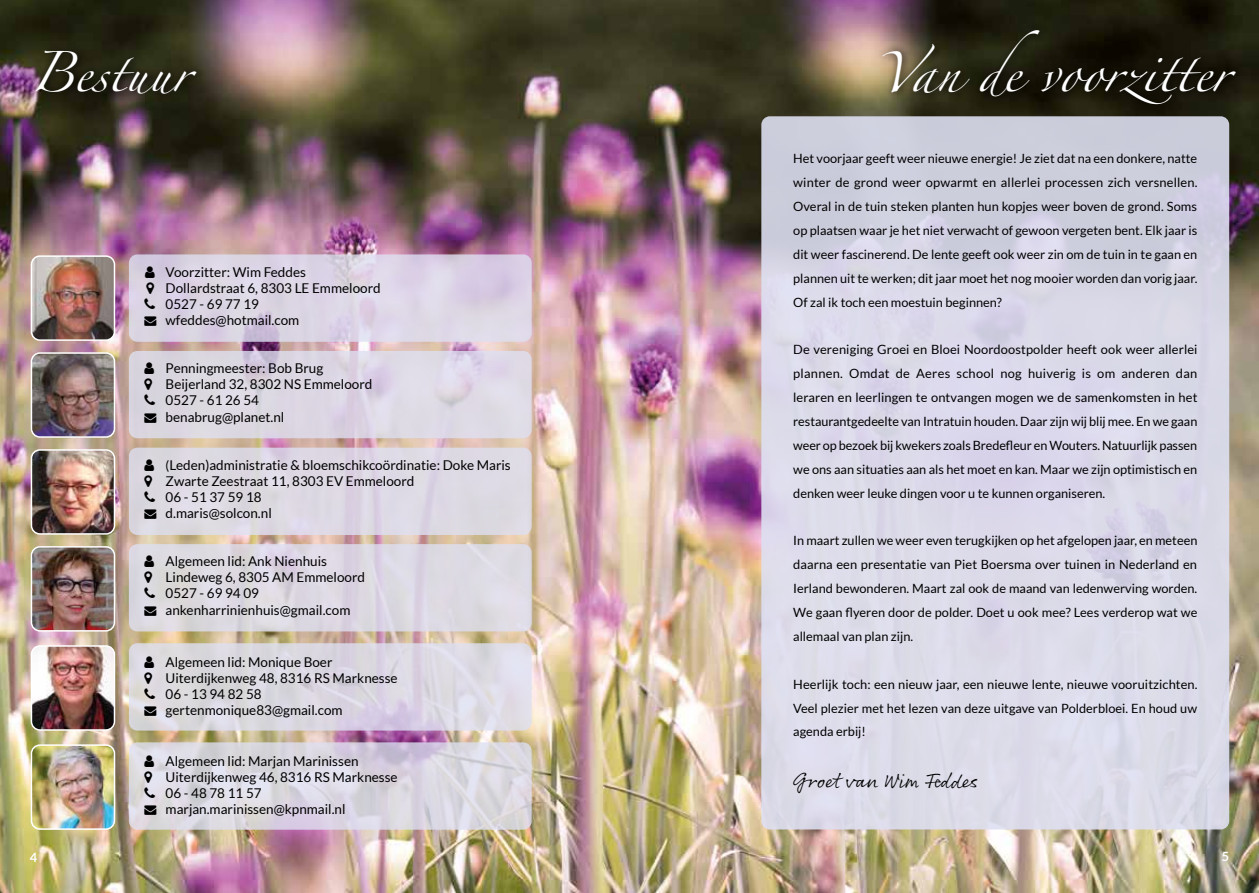
<style>
.page{position:relative;width:1259px;height:893px;background:#fff}
.page>*{position:absolute;margin:0;border:0;box-sizing:border-box;transform-origin:0 0}
.t1{font:36px "Zapfino";color:#fff}
.t2{font:21px "Rollerscript Smooth";color:#000}
.t3{font:13.5px/16.2px "Lato";color:#000}
.t4{font:12.75px/23.9px "Lato";color:#000;text-align:justify}
.t5{font:700 12.75px "Lato";color:#fff}
.s1{font-size:12.75px}
</style>
<div class="page">
<img style="left:0;top:0;width:1259px;height:893px">
<div style="left:761px;top:116px;width:468px;height:713px;background:linear-gradient(to bottom,#d0d0e1,#e0dfed);border-radius:9px"></div>
<svg style="left:129px;top:254px;width:402px;height:88px;background:#dad2e3"></svg>
<svg style="left:129px;top:351px;width:402px;height:87px;background:#dbd6e2"></svg>
<div style="left:129px;top:448px;width:402px;height:87px;background:#ddd9e2;border-radius:9px"></div>
<div style="left:129px;top:544px;width:402px;height:87px;background:#dcd9e2;border-radius:9px"></div>
<svg style="left:129px;top:643px;width:402px;height:88px;background:#dad7e0"></svg>
<svg style="left:129px;top:742px;width:402px;height:88px;background:#d9d6df"></svg>
<img style="left:31px;top:256px;width:83px;height:84px">
<div style="left:31px;top:255px;width:84px;height:86px;border:2px solid #fff;border-radius:9px"></div>
<img style="left:31px;top:353px;width:83px;height:84px">
<div style="left:31px;top:352px;width:84px;height:86px;border:2px solid #fff;border-radius:9px"></div>
<img style="left:31px;top:450px;width:83px;height:84px">
<div style="left:31px;top:449px;width:84px;height:86px;border:2px solid #fff;border-radius:9px"></div>
<img style="left:31px;top:547px;width:83px;height:84px">
<div style="left:31px;top:546px;width:84px;height:86px;border:2px solid #fff;border-radius:9px"></div>
<img style="left:31px;top:646px;width:83px;height:84px">
<div style="left:31px;top:645px;width:84px;height:86px;border:2px solid #fff;border-radius:9px"></div>
<img style="left:31px;top:745px;width:83px;height:84px">
<div style="left:31px;top:744px;width:84px;height:86px;border:2px solid #fff;border-radius:9px"></div>
<div style="left:876px;top:22px;width:370px;height:92px;background:#000;opacity:.75"></div>
<div style="left:29px;top:42px;width:178px;height:61px;background:#000;opacity:.75"></div>
<svg style="left:144px;top:266px;width:11px;height:43px"></svg>
<svg style="left:144px;top:362px;width:11px;height:43px"></svg>
<svg style="left:144px;top:656px;width:11px;height:43px"></svg>
<svg style="left:144px;top:755px;width:11px;height:43px"></svg>
<h1 class="t1" style="left:30px;top:57px;width:161px">Bestuur</h1>
<p class="t3" style="left:166px;top:264px;width:216px">Voorzitter: Wim Feddes<br>Dollardstraat 6, 8303 LE Emmeloord<br>0527 - 69 77 19</p>
<p class="t3" style="left:144px;top:312px;width:156px">→ wfeddes@hotmail.com</p>
<p class="t3" style="left:166px;top:360px;width:208px">Penningmeester: Bob Brug<br>Beijerland 32, 8302 NS Emmeloord<br>0527 - 61 26 54</p>
<p class="t3" style="left:144px;top:409px;width:141px">→ benabrug@planet.nl</p>
<p class="t3" style="left:166px;top:456px;width:347px"><span class="s1">(</span>Leden)administratie &amp; bloemschikcoördinatie: Doke Maris<br>Zwarte Zeestraat 11, 8303 EV Emmeloord<br>06 - 51 37 59 18</p>
<p class="t3" style="left:144px;top:505px;width:129px">→ d.maris@solcon.nl</p>
<p class="t3" style="left:166px;top:553px;width:201px">Algemeen lid: Ank Nienhuis<br>Lindeweg 6, 8305 AM Emmeloord<br>0527 - 69 94 09</p>
<p class="t3" style="left:144px;top:602px;width:208px">→ ankenharrinienhuis@gmail.com</p>
<p class="t3" style="left:166px;top:654px;width:234px">Algemeen lid: Monique Boer<br>Uiterdijkenweg 48, 8316 RS Marknesse<br>06 - 13 94 82 58</p>
<p class="t3" style="left:144px;top:702px;width:200px">→ gertenmonique83@gmail.com</p>
<p class="t3" style="left:166px;top:753px;width:234px">Algemeen lid: Marjan Marinissen<br>Uiterdijkenweg 46, 8316 RS Marknesse<br>06 - 48 78 11 57</p>
<p class="t3" style="left:144px;top:801px;width:203px">→ marjan.marinissen@kpnmail.nl</p>
<h1 class="t1" style="left:877px;top:57px;width:354px">Van de voorzitter</h1>
<p class="t4" style="left:793px;top:147px;width:406px">Het voorjaar geeft weer nieuwe energie! Je ziet dat na een donkere, natte winter de grond weer opwarmt en allerlei processen zich versnellen.<br>Overal in de tuin steken planten hun kopjes weer boven de grond. Soms op plaatsen waar je het niet verwacht of gewoon vergeten bent. Elk jaar is dit weer fascinerend. De lente geeft ook weer zin om de tuin in te gaan en plannen uit te werken; dit jaar moet het nog mooier worden dan vorig jaar.<br>Of zal ik toch een moestuin beginnen?</p>
<p class="t4" style="left:793px;top:338px;width:406px">De vereniging Groei en Bloei Noordoostpolder heeft ook weer allerlei plannen. Omdat de Aeres school nog huiverig is om anderen dan leraren en leerlingen te ontvangen mogen we de samenkomsten in het restaurantgedeelte van Intratuin houden. Daar zijn wij blij mee. En we gaan weer op bezoek bij kwekers zoals Bredefleur en Wouters. Natuurlijk passen we ons aan situaties aan als het moet en kan. Maar we zijn optimistisch en denken weer leuke dingen voor u te kunnen organiseren.</p>
<p class="t4" style="left:793px;top:529px;width:406px">In maart zullen we weer even terugkijken op het afgelopen jaar, en meteen daarna een presentatie van Piet Boersma over tuinen in Nederland en Ierland bewonderen. Maart zal ook de maand van ledenwerving worden.<br>We gaan flyeren door de polder. Doet u ook mee? Lees verderop wat we allemaal van plan zijn.</p>
<p class="t4" style="left:793px;top:672px;width:406px">Heerlijk toch: een nieuw jaar, een nieuwe lente, nieuwe vooruitzichten.<br>Veel plezier met het lezen van deze uitgave van Polderbloei. En houd uw agenda erbij!</p>
<h2 class="t2" style="left:793px;top:767px;width:186px">Groet van Wim Feddes</h2>
<p class="t5" style="left:30px;top:850px;width:9px">4</p>
<p class="t5" style="left:1221px;top:849px;width:9px">5</p>
</div>
